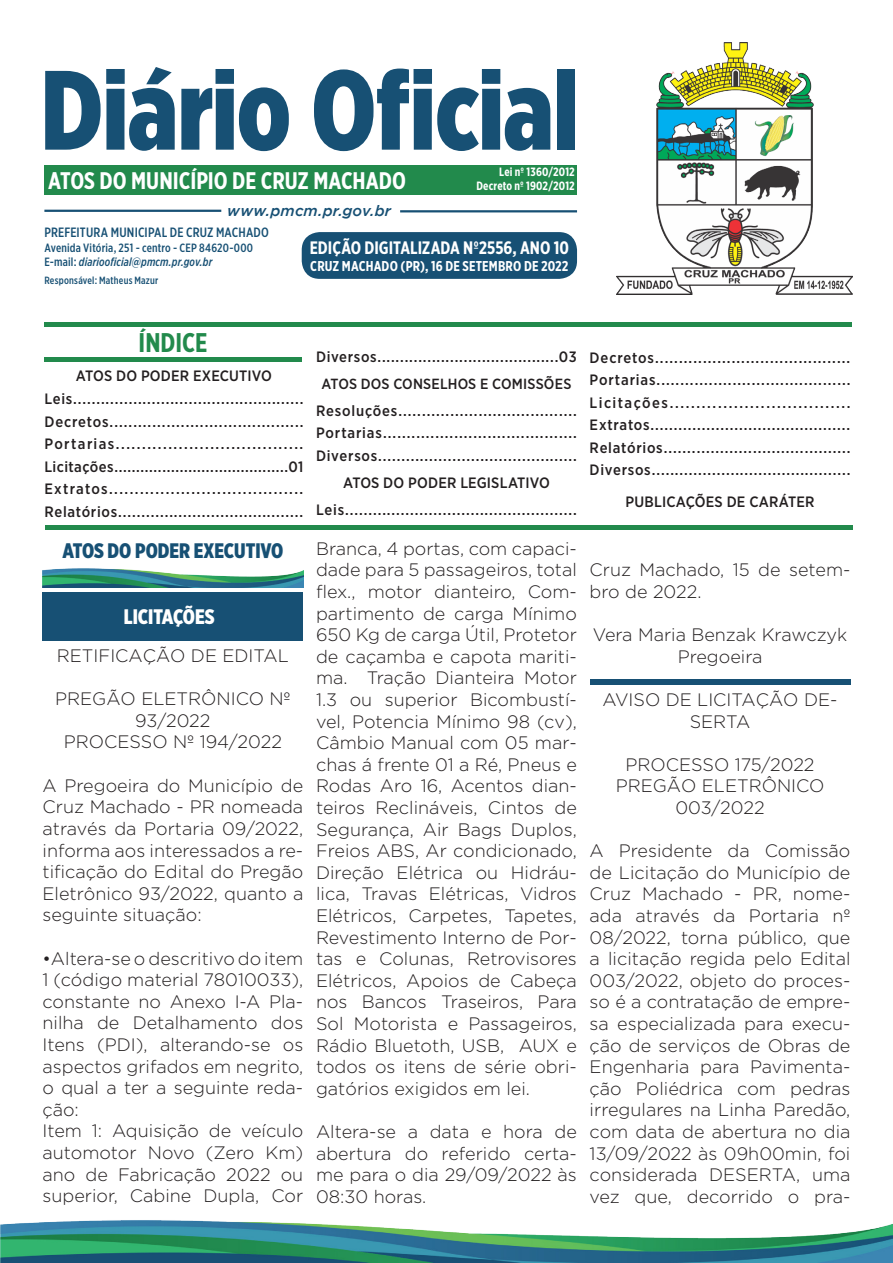
<style>
.page{position:relative;width:893px;height:1263px;background:#fff}
.page>*{position:absolute;margin:0;border:0;box-sizing:border-box;transform-origin:0 0}
.t1{font:900 112.5px "Gotham X Narrow";letter-spacing:-.01em;color:#175074}
.t2{font:700 27px "Gotham X Narrow";color:#228a4c}
.t3{font:700 24px "Gotham X Narrow";color:#fff}
.t4{font:900 21px "Gotham X Narrow";color:#175074}
.t5{font:900 21px "Gotham X Narrow";color:#fff}
.t6{font:300 18px/21.6px "Gotham Pro";color:#231f20;text-align:justify}
.t7{font:700 18px "Gotham X Narrow";color:#fff}
.t8{font:500 15px "Gotham Narrow";letter-spacing:.045em;color:#231f20}
.t9{font:500 15px "Gotham Narrow";letter-spacing:.025em;color:#231f20}
.t10{font:500 15px "Gotham Narrow";letter-spacing:.075em;color:#231f20}
.t11{font:500 15px "Gotham Narrow";letter-spacing:.09em;color:#231f20}
.t12{font:500 15px "Gotham Narrow";letter-spacing:.095em;color:#231f20}
.t13{font:500 15px "Gotham Narrow";letter-spacing:.005em;color:#231f20}
.t14{font:500 15px "Gotham Narrow";letter-spacing:.01em;color:#231f20}
.t15{font:500 15px "Gotham";letter-spacing:.01em;color:#175074}
.t16{font:500 14.7px "Gotham Narrow";letter-spacing:.01em;color:#231f20}
.t17{font:700 14.25px "Gotham X Narrow";letter-spacing:.01em;color:#fff}
.t18{font:500 13.5px "Gotham X Narrow";letter-spacing:.015em;color:#175074}
.t19{font:500 12px "Gotham X Narrow";letter-spacing:.015em;color:#175074}
.t20{font:italic 500 12px "Gotham X Narrow";letter-spacing:.015em;color:#175074}
.t21{font:700 12px "Gotham X Narrow";letter-spacing:.015em;color:#fff}
.t22{font:500 10.5px "Gotham X Narrow";letter-spacing:.02em;color:#175074}
.s1{font-style:normal}
</style>
<div class="page">
<svg style="left:590px;top:679px;width:260px;height:5px"></svg>
<img style="left:43px;top:568px;width:260px;height:20px">
<div style="left:43px;top:592px;width:260px;height:48px;background:#175074"></div>
<img style="left:616px;top:42px;width:236px;height:252px">
<div style="left:44px;top:165px;width:533px;height:29px;background:#228a4c"></div>
<hr style="left:44px;top:210px;width:177px;height:2px;background:#175074">
<hr style="left:400px;top:210px;width:177px;height:2px;background:#175074">
<div style="left:302px;top:232px;width:275px;height:47px;background:#175074;border-radius:18px"></div>
<hr style="left:44px;top:322px;width:808px;height:4px;background:#228a4c">
<hr style="left:45px;top:525px;width:808px;height:4px;background:#228a4c">
<div style="left:44px;top:357px;width:258px;height:5px;background:#228a4c"></div>
<img style="left:0;top:1220px;width:893px;height:43px">
<p class="t1" style="left:41px;top:40px;width:540px">Diário Oficial</p>
<p class="t3" style="left:48px;top:165px;width:359px">ATOS DO MUNICÍPIO DE CRUZ MACHADO</p>
<p class="t21" style="left:499px;top:165px;width:77px">Lei nº 1360/2012</p>
<p class="t21" style="left:476px;top:178px;width:100px">Decreto nº 1902/2012</p>
<p class="t15" style="left:227px;top:202px;width:165px">www.pmcm.pr.gov.br</p>
<p class="t18" style="left:44px;top:224px;width:226px">PREFEITURA MUNICIPAL DE CRUZ MACHADO</p>
<p class="t19" style="left:44px;top:240px;width:210px">Avenida Vitória, 251 - centro - CEP 84620-000</p>
<p class="t20" style="left:44px;top:254px;width:169px"><span class="s1">E-mail:</span> diariooficial@pmcm.pr.gov.br</p>
<p class="t22" style="left:44px;top:274px;width:115px">Responsável: Matheus Mazur</p>
<p class="t7" style="left:310px;top:236px;width:261px">EDIÇÃO DIGITALIZADA Nº2556, ANO 10</p>
<p class="t17" style="left:310px;top:257px;width:260px">CRUZ MACHADO (PR), 16 DE SETEMBRO DE 2022</p>
<p class="t2" style="left:139px;top:325px;width:70px">ÍNDICE</p>
<p class="t13" style="left:76px;top:367px;width:197px">ATOS DO PODER EXECUTIVO</p>
<p class="t8" style="left:44px;top:389px;width:261px">Leis..................................................</p>
<p class="t8" style="left:44px;top:412px;width:261px">Decretos.........................................</p>
<p class="t11" style="left:44px;top:434px;width:260px">Portarias....................................</p>
<p class="t9" style="left:44px;top:457px;width:261px">Licitações........................................01</p>
<p class="t10" style="left:44px;top:479px;width:260px">Extratos......................................</p>
<p class="t8" style="left:44px;top:502px;width:260px">Relatórios........................................</p>
<p class="t4" style="left:62px;top:538px;width:223px">ATOS DO PODER EXECUTIVO</p>
<p class="t5" style="left:124px;top:604px;width:92px">LICITAÇÕES</p>
<p class="t6" style="left:57px;top:645px;width:234px">RETIFICAÇÃO DE EDITAL</p>
<p class="t6" style="left:55px;top:688px;width:237px;text-align:center">PREGÃO ELETRÔNICO Nº<br>93/2022</p>
<p class="t6" style="left:64px;top:731px;width:220px">PROCESSO Nº 194/2022</p>
<p class="t6" style="left:43px;top:775px;width:262px">A Pregoeira do Município de Cruz Machado - PR nomeada através da Portaria 09/2022, informa aos interessados a re&shy;tificação do Edital do Pregão Eletrônico 93/2022, quanto a seguinte situação:</p>
<p class="t6" style="left:43px;top:947px;width:262px">•Altera-se o descritivo do item 1 (código material 78010033), constante no Anexo I-A Pla&shy;nilha de Detalhamento dos Itens (PDI), alterando-se os aspectos grifados em negrito, o qual a ter a seguinte reda&shy;ção:</p>
<p class="t6" style="left:43px;top:1120px;width:262px">Item 1: Aquisição de veículo automotor Novo (Zero Km) ano de Fabricação 2022 ou superior, Cabine Dupla, Cor</p>
<p class="t8" style="left:316px;top:347px;width:262px">Diversos........................................03</p>
<p class="t16" style="left:321px;top:374px;width:252px">ATOS DOS CONSELHOS E COMISSÕES</p>
<p class="t8" style="left:316px;top:401px;width:262px">Resoluções......................................</p>
<p class="t8" style="left:316px;top:423px;width:262px">Portarias.........................................</p>
<p class="t8" style="left:316px;top:446px;width:262px">Diversos...........................................</p>
<p class="t13" style="left:343px;top:473px;width:208px">ATOS DO PODER LEGISLATIVO</p>
<p class="t8" style="left:316px;top:500px;width:262px">Leis..................................................</p>
<p class="t6" style="left:316px;top:538px;width:262px">Branca, 4 portas, com capaci&shy;dade para 5 passageiros, total flex., motor dianteiro, Com&shy;partimento de carga Mínimo 650 Kg de carga Útil, Protetor de caçamba e capota mariti&shy;ma. Tração Dianteira Motor 1.3 ou superior Bicombustí&shy;vel, Potencia Mínimo 98 (cv), Câmbio Manual com 05 mar&shy;chas á frente 01 a Ré, Pneus e Rodas Aro 16, Acentos dian&shy;teiros Reclináveis, Cintos de Segurança, Air Bags Duplos, Freios ABS, Ar condicionado, Direção Elétrica ou Hidráu&shy;lica, Travas Elétricas, Vidros Elétricos, Carpetes, Tapetes, Revestimento Interno de Por&shy;tas e Colunas, Retrovisores Elétricos, Apoios de Cabeça nos Bancos Traseiros, Para Sol Motorista e Passageiros, Rádio Bluetoth, USB, AUX e todos os itens de série obri&shy;gatórios exigidos em lei.</p>
<p class="t6" style="left:316px;top:1121px;width:262px">Altera-se a data e hora de abertura do referido certa&shy;me para o dia 29/09/2022 às 08:30 horas.</p>
<p class="t8" style="left:590px;top:348px;width:262px">Decretos.........................................</p>
<p class="t8" style="left:590px;top:370px;width:262px">Portarias.........................................</p>
<p class="t12" style="left:590px;top:393px;width:262px">Licitações..................................</p>
<p class="t8" style="left:590px;top:415px;width:262px">Extratos...........................................</p>
<p class="t8" style="left:590px;top:438px;width:262px">Relatórios........................................</p>
<p class="t8" style="left:590px;top:460px;width:262px">Diversos...........................................</p>
<p class="t14" style="left:626px;top:492px;width:190px">PUBLICAÇÕES DE CARÁTER</p>
<p class="t6" style="left:590px;top:559px;width:262px">Cruz Machado, 15 de setem&shy;bro de 2022.</p>
<p class="t6" style="left:593px;top:624px;width:256px">Vera Maria Benzak Krawczyk</p>
<p class="t6" style="left:678px;top:646px;width:86px">Pregoeira</p>
<p class="t6" style="left:603px;top:689px;width:236px;text-align:center">AVISO DE LICITAÇÃO DE-<br>SERTA</p>
<p class="t6" style="left:625px;top:754px;width:191px">PROCESSO 175/2022</p>
<p class="t6" style="left:616px;top:775px;width:210px;text-align:center">PREGÃO ELETRÔNICO<br>003/2022</p>
<p class="t6" style="left:590px;top:840px;width:262px">A Presidente da Comissão de Licitação do Município de Cruz Machado - PR, nome&shy;ada através da Portaria nº 08/2022, torna público, que a licitação regida pelo Edital 003/2022, objeto do proces&shy;so é a contratação de empre&shy;sa especializada para execu&shy;ção de serviços de Obras de Engenharia para Pavimenta&shy;ção Poliédrica com pedras irregulares na Linha Paredão, com data de abertura no dia 13/09/2022 às 09h00min, foi considerada DESERTA, uma vez que, decorrido o pra-</p>
</div>
